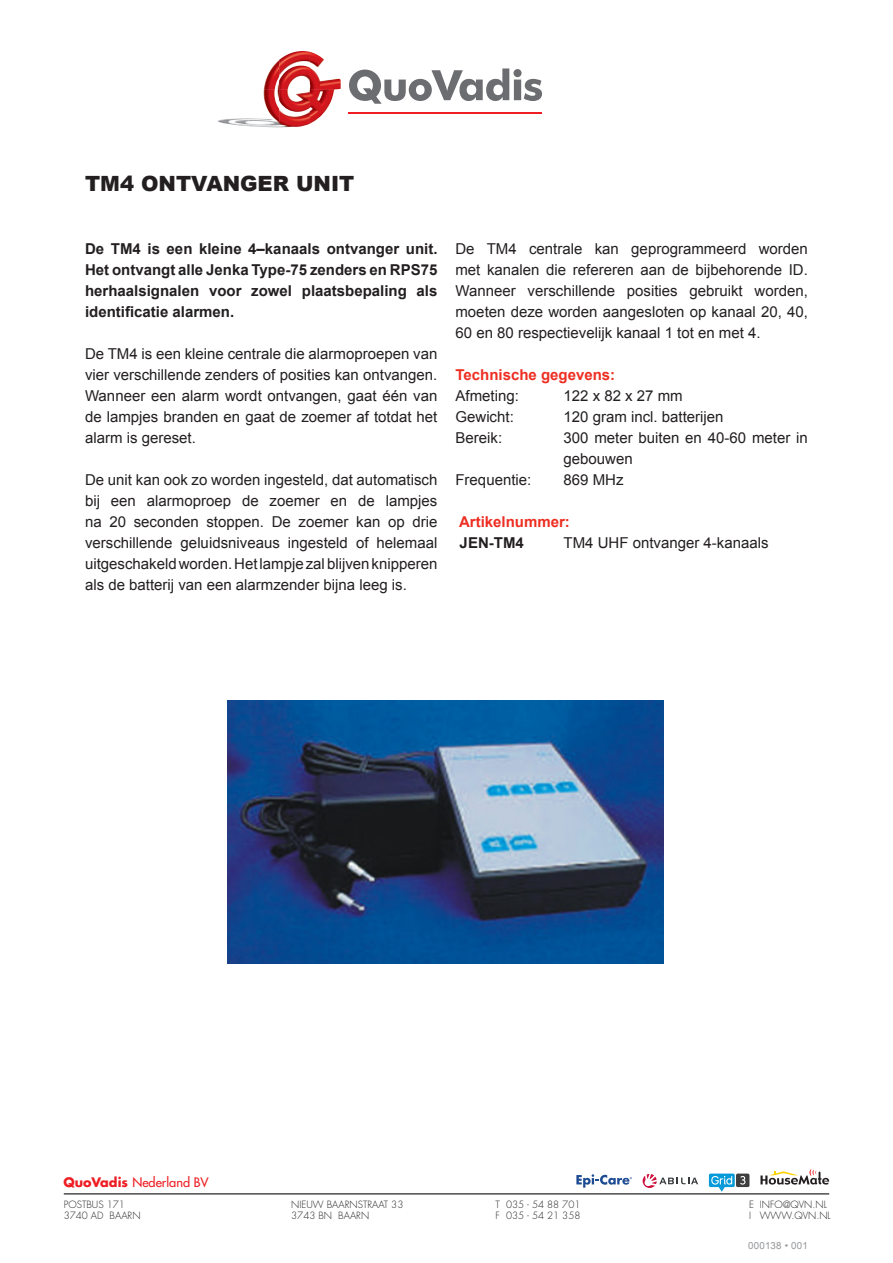
<style>
.page{position:relative;width:893px;height:1263px;background:#fff}
.page>*{position:absolute;margin:0;border:0;box-sizing:border-box;transform-origin:0 0}
.t1{font:900 21px "Arial";color:#231f20}
.t2{font:15px/21px "Arial";color:#231f20;text-align:justify}
.t3{font:700 15px/21px "Arial";color:#231f20;text-align:justify}
.t4{font:700 15px "Arial";color:#ee2e22}
.t5{font:500 12.75px "Futura Std";color:#ee1d23}
.t6{font:300 9.75px/11.7px "Futura Std";color:#231f20}
.t7{font:9.75px "Arial";letter-spacing:.02em;color:#939598}
.s1{font-weight:700}
</style>
<div class="page">
<img style="left:228px;top:700px;width:435px;height:263px">
<hr style="left:64px;top:1193px;width:765px;height:1px;background:#231f20">
<svg style="left:576px;top:1174px;width:56px;height:14px"></svg>
<svg style="left:736px;top:1173px;width:13px;height:14px"></svg>
<svg style="left:709px;top:1173px;width:36px;height:19px"></svg>
<svg style="left:760px;top:1169px;width:69px;height:15px"></svg>
<svg style="left:643px;top:1174px;width:55px;height:14px"></svg>
<img style="left:264px;top:63px;width:12px;height:26px">
<img style="left:282px;top:51px;width:16px;height:7px">
<img style="left:310px;top:60px;width:14px;height:7px">
<img style="left:218px;top:120px;width:30px;height:6px">
<img style="left:248px;top:89px;width:31px;height:36px">
<img style="left:289px;top:89px;width:21px;height:13px">
<img style="left:310px;top:89px;width:28px;height:35px">
<hr style="left:349px;top:113px;width:193px;height:1px;background:#ee1d23">
<svg style="left:349px;top:68px;width:193px;height:36px"></svg>
<h1 class="t1" style="left:85px;top:168px;width:271px">TM4 ONTVANGER UNIT</h1>
<p class="t3" style="left:85px;top:239px;width:354px">De TM4 is een kleine 4–kanaals ontvanger unit.<br>Het ontvangt alle Jenka Type-75 zenders en RPS75 herhaalsignalen voor zowel plaatsbepaling als identificatie alarmen.</p>
<p class="t2" style="left:85px;top:343px;width:354px">De TM4 is een kleine centrale die alarmoproepen van vier verschillende zenders of posities kan ontvangen.<br>Wanneer een alarm wordt ontvangen, gaat één van de lampjes branden en gaat de zoemer af totdat het alarm is gereset.</p>
<p class="t2" style="left:85px;top:469px;width:354px">De unit kan ook zo worden ingesteld, dat automatisch bij een alarmoproep de zoemer en de lampjes na 20 seconden stoppen. De zoemer kan op drie verschillende geluidsniveaus ingesteld of helemaal uitgeschakeld worden. Het lampje zal blijven knipperen als de batterij van een alarmzender bijna leeg is.</p>
<p class="t2" style="left:455px;top:238px;width:354px">De TM4 centrale kan geprogrammeerd worden met kanalen die refereren aan de bijbehorende ID.<br>Wanneer verschillende posities gebruikt worden, moeten deze worden aangesloten op kanaal 20, 40, 60 en 80 respectievelijk kanaal 1 tot en met 4.</p>
<p class="t4" style="left:455px;top:365px;width:161px">Technische gegevens:</p>
<p class="t2" style="left:455px;top:385px;width:65px">Afmeting:</p>
<p class="t2" style="left:563px;top:385px;width:121px">122 x 82 x 27 mm</p>
<p class="t2" style="left:455px;top:406px;width:60px">Gewicht:</p>
<p class="t2" style="left:563px;top:406px;width:162px">120 gram incl. batterijen</p>
<p class="t2" style="left:455px;top:427px;width:48px">Bereik:</p>
<p class="t2" style="left:563px;top:427px;width:246px">300 meter buiten en 40-60 meter in gebouwen</p>
<p class="t2" style="left:455px;top:469px;width:77px">Frequentie:</p>
<p class="t2" style="left:563px;top:469px;width:62px">869 MHz</p>
<p class="t4" style="left:459px;top:512px;width:112px">Artikelnummer:</p>
<p class="t3" style="left:460px;top:533px;width:66px">JEN-TM4</p>
<p class="t2" style="left:563px;top:532px;width:207px">TM4 UHF ontvanger 4-kanaals</p>
<p class="t5" style="left:63px;top:1174px;width:147px"><span class="s1">QuoVadis</span> Nederland BV</p>
<p class="t6" style="left:64px;top:1198px;width:78px">POSTBUS 171<br>3740 AD BAARN</p>
<p class="t6" style="left:291px;top:1198px;width:43px">NIEUW BAARN</p>
<p class="t6" style="left:291px;top:1198px;width:114px;text-indent:66px">STRAAT 33<br>3743 BN BAARN</p>
<p class="t6" style="left:495px;top:1198px;width:87px">T 035 - 54 88 701<br>F 035 - 54 21 358</p>
<p class="t6" style="left:749px;top:1198px;width:83px">E INFO@QVN.N L<br>I WWW.QVN.N L</p>
<p class="t7" style="left:748px;top:1239px;width:61px">000138 • 001</p>
</div>
